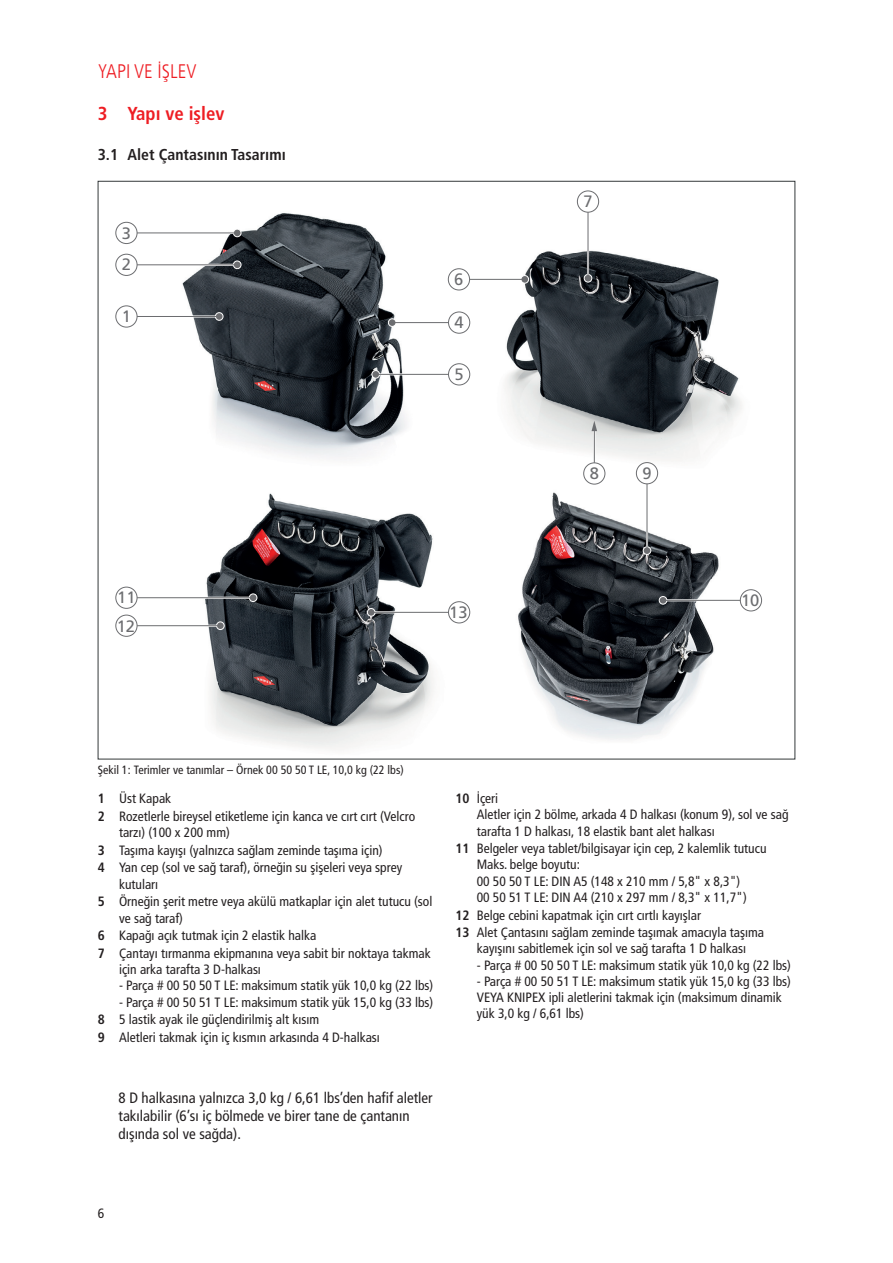
<style>
.page{position:relative;width:893px;height:1263px;background:#fff}
.page>*{position:absolute;margin:0;border:0;box-sizing:border-box;transform-origin:0 0}
.t1{font:300 condensed 19.5px "Frutiger LT Com";color:#ee1d23}
.t2{font:700 condensed 18.75px "Frutiger LT Com";color:#ee1d23}
.t3{font:16.5px "Frutiger";color:#6c6d70}
.t4{font:700 condensed 15.75px "Frutiger LT Com";color:#231f20}
.t5{font:condensed 15px/18px "Frutiger LT Com";color:#231f20}
.t6{font:condensed 13.5px/17.7px "Frutiger LT Com";color:#231f20}
.t7{font:condensed 12px "Frutiger LT Com";color:#231f20}
.s1{font-weight:700}
</style>
<div class="page">
<img style="left:182px;top:213px;width:225px;height:245px">
<img style="left:205px;top:493px;width:229px;height:257px">
<img style="left:505px;top:250px;width:237px;height:220px">
<img style="left:518px;top:492px;width:201px;height:248px">
<hr style="left:132px;top:315px;width:87px;height:3px;background:#fff">
<div style="left:215px;top:313px;width:8px;height:7px;background:#6c6d70;border-radius:50%"></div>
<div style="left:215px;top:312px;width:8px;height:9px;border:1px solid #fff;border-radius:50%"></div>
<hr style="left:132px;top:316px;width:87px;height:1px;background:#6c6d70">
<div style="left:116px;top:306px;width:21px;height:21px;background:#fff;border-radius:50%"></div>
<div style="left:116px;top:306px;width:21px;height:21px;border:1px solid #6c6d70;border-radius:50%"></div>
<hr style="left:132px;top:625px;width:88px;height:2px;background:#fff">
<div style="left:217px;top:622px;width:7px;height:7px;background:#6c6d70;border-radius:50%"></div>
<div style="left:216px;top:621px;width:9px;height:9px;border:1px solid #fff;border-radius:50%"></div>
<hr style="left:132px;top:625px;width:88px;height:1px;background:#6c6d70">
<div style="left:116px;top:615px;width:21px;height:21px;background:#fff;border-radius:50%"></div>
<div style="left:116px;top:615px;width:21px;height:22px;border:1px solid #6c6d70;border-radius:50%"></div>
<hr style="left:132px;top:597px;width:121px;height:2px;background:#fff">
<div style="left:249px;top:594px;width:8px;height:7px;background:#6c6d70;border-radius:50%"></div>
<div style="left:249px;top:593px;width:8px;height:9px;border:1px solid #fff;border-radius:50%"></div>
<hr style="left:132px;top:597px;width:121px;height:1px;background:#6c6d70">
<div style="left:116px;top:587px;width:21px;height:21px;background:#fff;border-radius:50%"></div>
<div style="left:116px;top:587px;width:21px;height:22px;border:1px solid #6c6d70;border-radius:50%"></div>
<hr style="left:465px;top:278px;width:59px;height:2px;background:#fff">
<div style="left:521px;top:276px;width:8px;height:7px;background:#6c6d70;border-radius:50%"></div>
<div style="left:521px;top:275px;width:8px;height:9px;border:1px solid #fff;border-radius:50%"></div>
<hr style="left:465px;top:279px;width:59px;height:1px;background:#6c6d70">
<div style="left:448px;top:269px;width:22px;height:21px;background:#fff;border-radius:50%"></div>
<div style="left:448px;top:268px;width:22px;height:22px;border:1px solid #6c6d70;border-radius:50%"></div>
<hr style="left:376px;top:373px;width:77px;height:2px;background:#fff">
<div style="left:372px;top:370px;width:8px;height:8px;background:#6c6d70;border-radius:50%"></div>
<div style="left:371px;top:370px;width:9px;height:9px;border:1px solid #fff;border-radius:50%"></div>
<hr style="left:376px;top:374px;width:77px;height:1px;background:#6c6d70">
<div style="left:448px;top:364px;width:22px;height:21px;background:#fff;border-radius:50%"></div>
<div style="left:448px;top:363px;width:22px;height:22px;border:1px solid #6c6d70;border-radius:50%"></div>
<hr style="left:372px;top:611px;width:81px;height:2px;background:#fff">
<div style="left:367px;top:608px;width:8px;height:8px;background:#6c6d70;border-radius:50%"></div>
<div style="left:367px;top:608px;width:8px;height:8px;border:1px solid #fff;border-radius:50%"></div>
<hr style="left:372px;top:612px;width:81px;height:1px;background:#6c6d70">
<div style="left:448px;top:602px;width:22px;height:21px;background:#fff;border-radius:50%"></div>
<div style="left:448px;top:601px;width:22px;height:22px;border:1px solid #6c6d70;border-radius:50%"></div>
<hr style="left:663px;top:599px;width:82px;height:2px;background:#fff">
<div style="left:659px;top:596px;width:8px;height:8px;background:#6c6d70;border-radius:50%"></div>
<div style="left:659px;top:596px;width:8px;height:8px;border:1px solid #fff;border-radius:50%"></div>
<hr style="left:663px;top:600px;width:82px;height:1px;background:#6c6d70">
<div style="left:740px;top:590px;width:22px;height:21px;background:#fff;border-radius:50%"></div>
<div style="left:740px;top:589px;width:22px;height:22px;border:1px solid #6c6d70;border-radius:50%"></div>
<hr style="left:393px;top:322px;width:60px;height:2px;background:#fff">
<div style="left:388px;top:319px;width:8px;height:7px;background:#6c6d70;border-radius:50%"></div>
<div style="left:388px;top:318px;width:8px;height:9px;border:1px solid #fff;border-radius:50%"></div>
<hr style="left:393px;top:322px;width:60px;height:1px;background:#6c6d70">
<div style="left:448px;top:312px;width:22px;height:21px;background:#fff;border-radius:50%"></div>
<div style="left:448px;top:312px;width:22px;height:21px;border:1px solid #6c6d70;border-radius:50%"></div>
<hr style="left:587px;top:207px;width:2px;height:71px;background:#fff">
<div style="left:584px;top:274px;width:8px;height:8px;background:#6c6d70;border-radius:50%"></div>
<div style="left:584px;top:274px;width:8px;height:8px;border:1px solid #fff;border-radius:50%"></div>
<hr style="left:588px;top:207px;width:1px;height:71px;background:#6c6d70">
<div style="left:577px;top:191px;width:22px;height:21px;background:#fff;border-radius:50%"></div>
<div style="left:577px;top:191px;width:22px;height:21px;border:1px solid #6c6d70;border-radius:50%"></div>
<hr style="left:593px;top:425px;width:2px;height:40px;background:#fff">
<hr style="left:594px;top:429px;width:1px;height:36px;background:#6c6d70">
<svg style="left:591px;top:421px;width:6px;height:10px"></svg>
<div style="left:584px;top:463px;width:21px;height:21px;background:#fff;border-radius:50%"></div>
<div style="left:583px;top:463px;width:22px;height:21px;border:1px solid #6c6d70;border-radius:50%"></div>
<hr style="left:646px;top:479px;width:2px;height:71px;background:#fff">
<div style="left:643px;top:547px;width:8px;height:7px;background:#6c6d70;border-radius:50%"></div>
<div style="left:643px;top:546px;width:8px;height:9px;border:1px solid #fff;border-radius:50%"></div>
<hr style="left:647px;top:479px;width:1px;height:71px;background:#6c6d70">
<div style="left:636px;top:463px;width:22px;height:21px;background:#fff;border-radius:50%"></div>
<div style="left:636px;top:462px;width:22px;height:22px;border:1px solid #6c6d70;border-radius:50%"></div>
<hr style="left:132px;top:264px;width:105px;height:2px;background:#fff">
<div style="left:233px;top:261px;width:8px;height:8px;background:#6c6d70;border-radius:50%"></div>
<div style="left:233px;top:261px;width:8px;height:8px;border:1px solid #fff;border-radius:50%"></div>
<hr style="left:132px;top:264px;width:105px;height:1px;background:#6c6d70">
<div style="left:116px;top:254px;width:21px;height:21px;background:#fff;border-radius:50%"></div>
<div style="left:116px;top:254px;width:21px;height:22px;border:1px solid #6c6d70;border-radius:50%"></div>
<hr style="left:132px;top:232px;width:105px;height:2px;background:#fff">
<div style="left:233px;top:229px;width:8px;height:8px;background:#6c6d70;border-radius:50%"></div>
<div style="left:233px;top:229px;width:8px;height:8px;border:1px solid #fff;border-radius:50%"></div>
<hr style="left:132px;top:233px;width:105px;height:1px;background:#6c6d70">
<div style="left:116px;top:222px;width:21px;height:22px;background:#fff;border-radius:50%"></div>
<div style="left:116px;top:222px;width:21px;height:22px;border:1px solid #6c6d70;border-radius:50%"></div>
<h1 class="t1" style="left:98px;top:60px;width:100px">YAPI VE IŞLEV</h1>
<h2 class="t2" style="left:98px;top:103px;width:128px">3 Yapı ve işlev</h2>
<p class="t4" style="left:98px;top:146px;width:189px">3.1 Alet Çantasının Tasarımı</p>
<p class="t3" style="left:122px;top:223px;width:11px">3</p>
<p class="t3" style="left:122px;top:255px;width:11px">2</p>
<p class="t3" style="left:122px;top:307px;width:11px">1</p>
<p class="t3" style="left:117px;top:588px;width:20px">11</p>
<p class="t3" style="left:117px;top:616px;width:20px">12</p>
<p class="t3" style="left:454px;top:270px;width:11px">6</p>
<p class="t3" style="left:455px;top:313px;width:11px">4</p>
<p class="t3" style="left:455px;top:364px;width:11px">5</p>
<p class="t3" style="left:449px;top:602px;width:20px">13</p>
<p class="t3" style="left:583px;top:192px;width:11px">7</p>
<p class="t3" style="left:590px;top:464px;width:11px">8</p>
<p class="t3" style="left:642px;top:463px;width:11px">9</p>
<p class="t3" style="left:741px;top:590px;width:20px">10</p>
<p class="t7" style="left:98px;top:762px;width:307px">Şekil 1: Terimler ve tanımlar – Örnek 00 50 50 T LE, 10,0 kg (22 lbs)</p>
<p class="t6" style="left:98px;top:790px;width:319px"><span class="s1">1</span> Üst Kapak<br><span class="s1">2</span> Rozetlerle bireysel etiketleme için kanca ve cırt cırt (Velcro</p>
<p class="t6" style="left:98px;top:824px;width:306px;text-indent:21px">tarzı) (100 x 200 mm)<br><span class="s1">3</span> Taşıma kayışı (yalnızca sağlam zeminde taşıma için)<br><span class="s1">4</span> Yan cep (sol ve sağ taraf), örneğin su şişeleri veya sprey</p>
<p class="t6" style="left:98px;top:875px;width:336px;text-indent:21px">kutuları<br><span class="s1">5</span> Örneğin şerit metre veya akülü matkaplar için alet tutucu (sol</p>
<p class="t6" style="left:98px;top:909px;width:334px;text-indent:21px">ve sağ taraf)<br><span class="s1">6</span> Kapağı açık tutmak için 2 elastik halka<br><span class="s1">7</span> Çantayı tırmanma ekipmanına veya sabit bir noktaya takmak</p>
<p class="t6" style="left:119px;top:961px;width:143px">için arka tarafta 3 D-halkası</p>
<p class="t6" style="left:119px;top:977px;width:316px">- Parça # 00 50 50 T LE: maksimum statik yük 10,0 kg (22 lbs)</p>
<p class="t6" style="left:98px;top:993px;width:337px;text-indent:21px">- Parça # 00 50 51 T LE: maksimum statik yük 15,0 kg (33 lbs)<br><span class="s1">8</span> 5 lastik ayak ile güçlendirilmiş alt kısım<br><span class="s1">9</span> Aletleri takmak için iç kısmın arkasında 4 D-halkası</p>
<p class="t5" style="left:119px;top:1089px;width:316px">8 D halkasına yalnızca 3,0 kg / 6,61 lbs’den hafif aletler takılabilir (6’sı iç bölmede ve birer tane de çantanın dışında sol ve sağda).</p>
<p class="t6" style="left:477px;top:790px;width:313px;line-height:16.2px;text-indent:-21px"><span class="s1">10</span> İçeri<br>Aletler için 2 bölme, arkada 4 D halkası (konum 9), sol ve sağ tarafta 1 D halkası, 18 elastik bant alet halkası</p>
<p class="t6" style="left:477px;top:840px;width:291px;line-height:16.2px;text-indent:-21px"><span class="s1">11</span> Belgeler veya tablet/bilgisayar için cep, 2 kalemlik tutucu Maks. belge boyutu:<br>00 50 50 T LE: DIN A5 (148 x 210 mm / 5,8" x 8,3")<br>00 50 51 T LE: DIN A4 (210 x 297 mm / 8,3" x 11,7")</p>
<p class="t6" style="left:455px;top:906px;width:310px"><span class="s1">12</span> Belge cebini kapatmak için cırt cırtlı kayışlar<br><span class="s1">13</span> Alet Çantasını sağlam zeminde taşımak amacıyla taşıma</p>
<p class="t6" style="left:477px;top:940px;width:271px">kayışını sabitlemek için sol ve sağ tarafta 1 D halkası</p>
<p class="t6" style="left:477px;top:956px;width:316px">- Parça # 00 50 50 T LE: maksimum statik yük 10,0 kg (22 lbs)</p>
<p class="t6" style="left:477px;top:973px;width:316px;line-height:16.2px">- Parça # 00 50 51 T LE: maksimum statik yük 15,0 kg (33 lbs)<br>VEYA KNIPEX ipli aletlerini takmak için (maksimum dinamik yük 3,0 kg / 6,61 lbs)</p>
<p class="t6" style="left:98px;top:1204px;width:8px">6</p>
</div>
